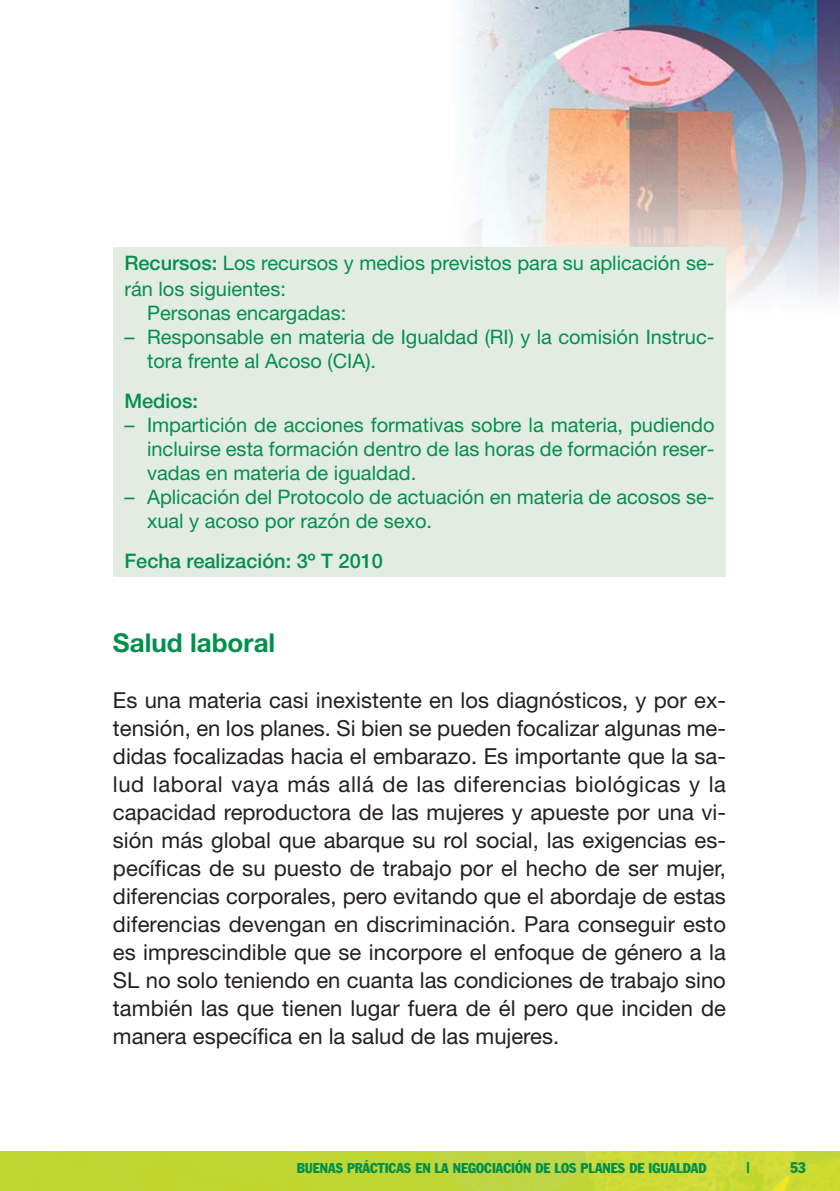
<style>
.page{position:relative;width:840px;height:1191px;background:#fff}
.page>*{position:absolute;margin:0;border:0;box-sizing:border-box;transform-origin:0 0}
.t1{font:700 26px "Helvetica Neue";color:#00904c}
.t2{font:22px/28px "Helvetica Neue";color:#231f20;text-align:justify}
.t3{font:20px/24px "Helvetica Neue";color:#00904c}
.t4{font:500 20px "Helvetica Neue";color:#00904c}
.t5{font:condensed 15.2px "Franklin Gothic";color:#00904c}
.t6{font:condensed 14px "Franklin Gothic";color:#00904c}
.s1{font-weight:500}
</style>
<div class="page">
<img style="left:462px;top:0;width:377px;height:393px">
<div style="left:113px;top:247px;width:612px;height:330px;background:#e3ece3"></div>
<img style="left:0;top:1151px;width:839px;height:40px">
<p class="t3" style="left:124px;top:251px;width:591px;line-height:26px"><span class="s1">Recursos:</span> Los recursos y medios previstos para su aplicación se&shy;rán los siguientes:</p>
<p class="t3" style="left:147px;top:302px;width:201px">Personas encargadas:</p>
<p class="t3" style="left:147px;top:326px;width:568px;text-indent:-23px">– Responsable en materia de Igualdad (RI) y la comisión Instruc&shy;tora frente al Acoso (CIA).</p>
<p class="t4" style="left:124px;top:393px;width:75px">Medios:</p>
<p class="t3" style="left:147px;top:414px;width:568px;text-align:justify;text-indent:-23px">– Impartición de acciones formativas sobre la materia, pudiendo incluirse esta formación dentro de las horas de formación reser&shy;vadas en materia de igualdad.</p>
<p class="t3" style="left:147px;top:486px;width:568px;text-indent:-23px">– Aplicación del Protocolo de actuación en materia de acosos se&shy;xual y acoso por razón de sexo.</p>
<p class="t4" style="left:124px;top:553px;width:260px">Fecha realización: 3º T 2010</p>
<p class="t1" style="left:113px;top:633px;width:164px">Salud laboral</p>
<p class="t2" style="left:113px;top:688px;width:614px">Es una materia casi inexistente en los diagnósticos, y por ex&shy;tensión, en los planes. Si bien se pueden focalizar algunas me&shy;didas focalizadas hacia el embarazo. Es importante que la sa&shy;lud laboral vaya más allá de las diferencias biológicas y la capacidad reproductora de las mujeres y apueste por una vi&shy;sión más global que abarque su rol social, las exigencias es&shy;pecíficas de su puesto de trabajo por el hecho de ser mujer, diferencias corporales, pero evitando que el abordaje de estas diferencias devengan en discriminación. Para conseguir esto es imprescindible que se incorpore el enfoque de género a la SL no solo teniendo en cuanta las condiciones de trabajo sino también las que tienen lugar fuera de él pero que inciden de manera específica en la salud de las mujeres.</p>
<p class="t6" style="left:296px;top:1163px;width:411px">BUENAS PRÁCTICAS EN LA NEGOCIACIÓN DE LOS PLANES DE IGUALDAD</p>
<p class="t5" style="left:746px;top:1162px;width:5px">|</p>
<p class="t5" style="left:789px;top:1162px;width:17px">53</p>
</div>
